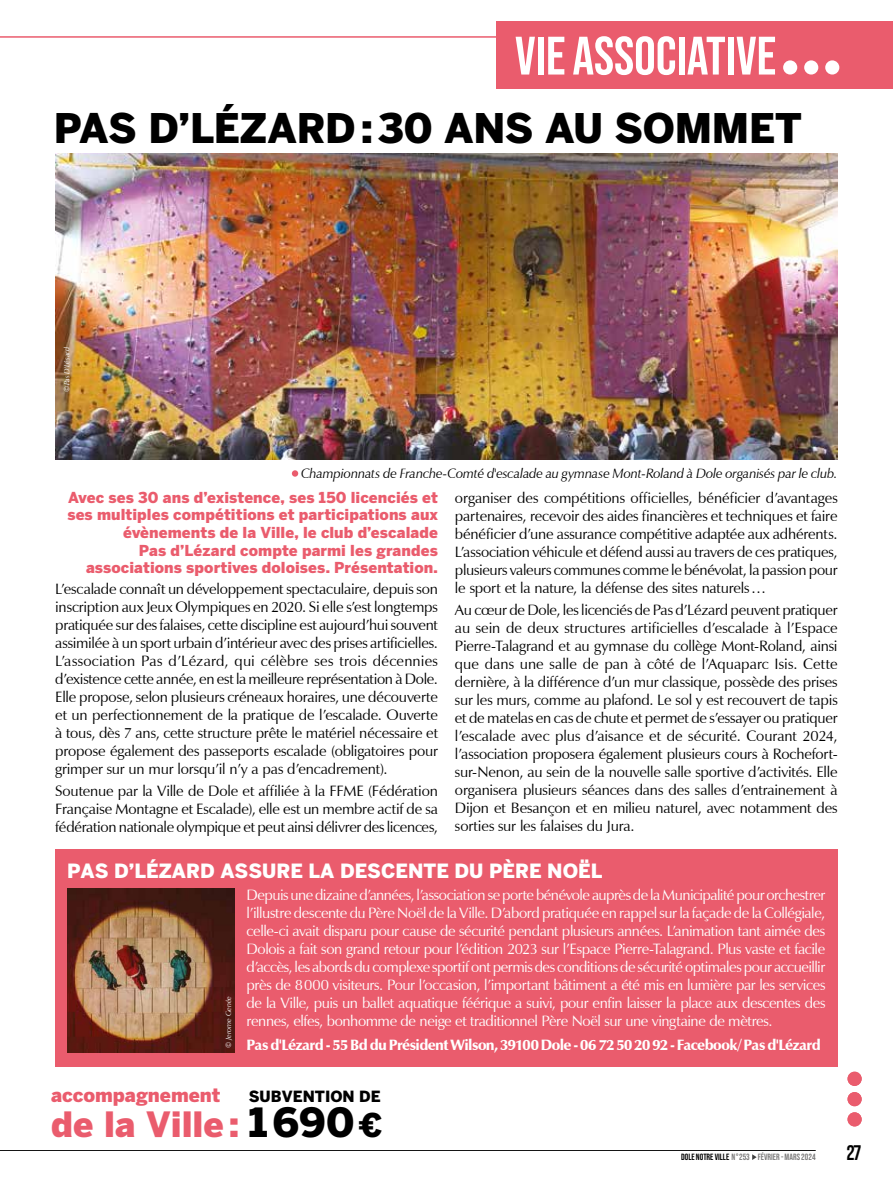
<style>
.page{position:relative;width:893px;height:1191px;background:#fff}
.page>*{position:absolute;margin:0;border:0;box-sizing:border-box;transform-origin:0 0}
.t1{font:54px "Bebas Neue";color:#fff}
.t2{font:900 40.5px "Benton Sans";letter-spacing:-.01em;color:#000}
.t3{font:900 34.65px "Benton Sans";color:#ea5c6d}
.t4{font:21px "Bebas Neue";color:#000}
.t5{font:900 19.5px "Benton Sans";color:#fff}
.t6{font:900 18.9px "Benton Sans";color:#ea5c6d}
.t7{font:900 15.3px "Benton Sans";color:#000}
.t8{font:15px/18px "Zapf Humanist 601 BT";letter-spacing:-.015em;color:#000;text-align:justify}
.t9{font:15px/18px "Zapf Humanist 601 BT";letter-spacing:-.025em;color:#fff;text-align:justify}
.t10{font:900 15px/17.7px "Benton Sans";letter-spacing:.005em;color:#ea5c6d;text-align:right}
.t11{font:900 15px "Zapf Humanist 601 BT";letter-spacing:-.035em;color:#fff}
.t12{font:italic 13.5px "Zapf Humanist 601 BT";letter-spacing:-.01em;color:#000}
.t13{font:9px "Bebas Neue";color:#7c7b7b}
.t14{font:italic 7.5px "Zapf Humanist 601 BT";color:#fff}
.s1{font-size:39.9px;color:#000}
.s2{font-size:32.4px;color:#000}
.s3{color:#000}
</style>
<div class="page">
<hr style="left:0;top:36px;width:853px;height:2px;background:#ea5c6d">
<div style="left:496px;top:21px;width:397px;height:68px;background:#ea5c6d"></div>
<div style="left:783px;top:60px;width:14px;height:15px;background:#fff;border-radius:50%"></div>
<div style="left:804px;top:60px;width:14px;height:15px;background:#fff;border-radius:50%"></div>
<div style="left:825px;top:60px;width:14px;height:15px;background:#fff;border-radius:50%"></div>
<svg style="left:847px;top:1071px;width:15px;height:15px"></svg>
<hr style="left:0;top:1150px;width:816px;height:1px;background:#000">
<svg style="left:752px;top:1154px;width:5px;height:6px"></svg>
<div style="left:847px;top:1112px;width:15px;height:14px;background:#ea5c6d;border-radius:50%"></div>
<div style="left:847px;top:1092px;width:15px;height:14px;background:#ea5c6d;border-radius:50%"></div>
<div style="left:847px;top:1071px;width:15px;height:14px;background:#ea5c6d;border-radius:50%"></div>
<img style="left:55px;top:154px;width:783px;height:305px">
<div style="left:292px;top:470px;width:6px;height:7px;background:#ea5c6d;border-radius:50%"></div>
<div style="left:55px;top:849px;width:783px;height:217px;background:#ea5c6d"></div>
<img style="left:67px;top:888px;width:168px;height:165px">
<h1 class="t1" style="left:515px;top:25px;width:263px">VIE ASSOCIATIVE</h1>
<h2 class="t2" style="left:54px;top:104px;width:750px">PAS D’LÉZARD:30 ANS AU SOMMET</h2>
<p class="t14" style="left:62px;top:392px;width:47px;rotate:-90deg">©Pas D'Lésard</p>
<p class="t12" style="left:301px;top:465px;width:538px">Championnats de Franche-Comté d'escalade au gymnase Mont-Roland à Dole organisés par le club.</p>
<p class="t10" style="left:67px;top:488px;width:372px">Avec ses 30 ans d’existence, ses 150 licenciés et ses multiples compétitions et participations aux évènements de la Ville, le club d’escalade<br>Pas d’Lézard compte parmi les grandes associations sportives doloises. Présentation.</p>
<p class="t8" style="left:455px;top:489px;width:384px">organiser des compétitions officielles, bénéficier d’avantages partenaires, recevoir des aides financières et techniques et faire bénéficier d’une assurance compétitive adaptée aux adhérents.<br>L’association véhicule et défend aussi au travers de ces pratiques, plusieurs valeurs communes comme le bénévolat, la passion pour le sport et la nature, la défense des sites naturels…</p>
<p class="t8" style="left:455px;top:601px;width:384px">Au cœur de Dole, les licenciés de Pas d’Lézard peuvent pratiquer au sein de deux structures artificielles d’escalade à l’Espace Pierre-Talagrand et au gymnase du collège Mont-Roland, ainsi que dans une salle de pan à côté de l’Aquaparc Isis. Cette dernière, à la différence d’un mur classique, possède des prises sur les murs, comme au plafond. Le sol y est recouvert de tapis et de matelas en cas de chute et permet de s’essayer ou pratiquer l’escalade avec plus d’aisance et de sécurité. Courant 2024, l’association proposera également plusieurs cours à Rochefort&shy;sur-Nenon, au sein de la nouvelle salle sportive d’activités. Elle organisera plusieurs séances dans des salles d’entrainement à Dijon et Besançon et en milieu naturel, avec notamment des sorties sur les falaises du Jura.</p>
<p class="t8" style="left:55px;top:579px;width:384px">L’escalade connaît un développement spectaculaire, depuis son inscription aux Jeux Olympiques en 2020. Si elle s’est longtemps pratiquée sur des falaises, cette discipline est aujourd’hui souvent assimilée à un sport urbain d’intérieur avec des prises artificielles.<br>L’association Pas d’Lézard, qui célèbre ses trois décennies d’existence cette année, en est la meilleure représentation à Dole.<br>Elle propose, selon plusieurs créneaux horaires, une découverte et un perfectionnement de la pratique de l’escalade. Ouverte à tous, dès 7 ans, cette structure prête le matériel nécessaire et propose également des passeports escalade (obligatoires pour grimper sur un mur lorsqu’il n’y a pas d’encadrement).</p>
<p class="t8" style="left:55px;top:781px;width:384px">Soutenue par la Ville de Dole et affiliée à la FFME (Fédération Française Montagne et Escalade), elle est un membre actif de sa fédération nationale olympique et peut ainsi délivrer des licences,</p>
<h3 class="t5" style="left:67px;top:859px;width:537px">PAS D’LÉZARD ASSURE LA DESCENTE DU PÈRE NOËL</h3>
<p class="t9" style="left:247px;top:885px;width:580px">Depuis une dizaine d’années, l’association se porte bénévole auprès de la Municipalité pour orchestrer l’illustre descente du Père Noël de la Ville. D’abord pratiquée en rappel sur la façade de la Collégiale, celle-ci avait disparu pour cause de sécurité pendant plusieurs années. L’animation tant aimée des Dolois a fait son grand retour pour l’édition 2023 sur l’Espace Pierre-Talagrand. Plus vaste et facile d’accès, les abords du complexe sportif ont permis des conditions de sécurité optimales pour accueillir près de 8000 visiteurs. Pour l’occasion, l’important bâtiment a été mis en lumière par les services de la Ville, puis un ballet aquatique féérique a suivi, pour enfin laisser la place aux descentes des rennes, elfes, bonhomme de neige et traditionnel Père Noël sur une vingtaine de mètres.</p>
<p class="t14" style="left:224px;top:1047px;width:53px;rotate:-90deg">© Jerome Genée</p>
<p class="t11" style="left:247px;top:1035px;width:576px">Pas d'Lézard - 55 Bd du Président Wilson, 39100 Dole - 06 72 50 20 92 - Facebook/ Pas d'Lézard</p>
<p class="t6" style="left:51px;top:1083px;width:171px">accompagnement</p>
<h3 class="t3" style="left:51px;top:1103px;width:333px">de la Ville: <span class="s1">1690</span><span class="s2">€</span></h3>
<p class="t7" style="left:249px;top:1087px;width:133px">SUBVENTION DE</p>
<p class="t13" style="left:681px;top:1151px;width:136px"><span class="s3">DOLE NOTRE VILLE</span> N°253 FÉVRIER - MARS 2024</p>
<h3 class="t4" style="left:846px;top:1140px;width:17px">27</h3>
</div>
